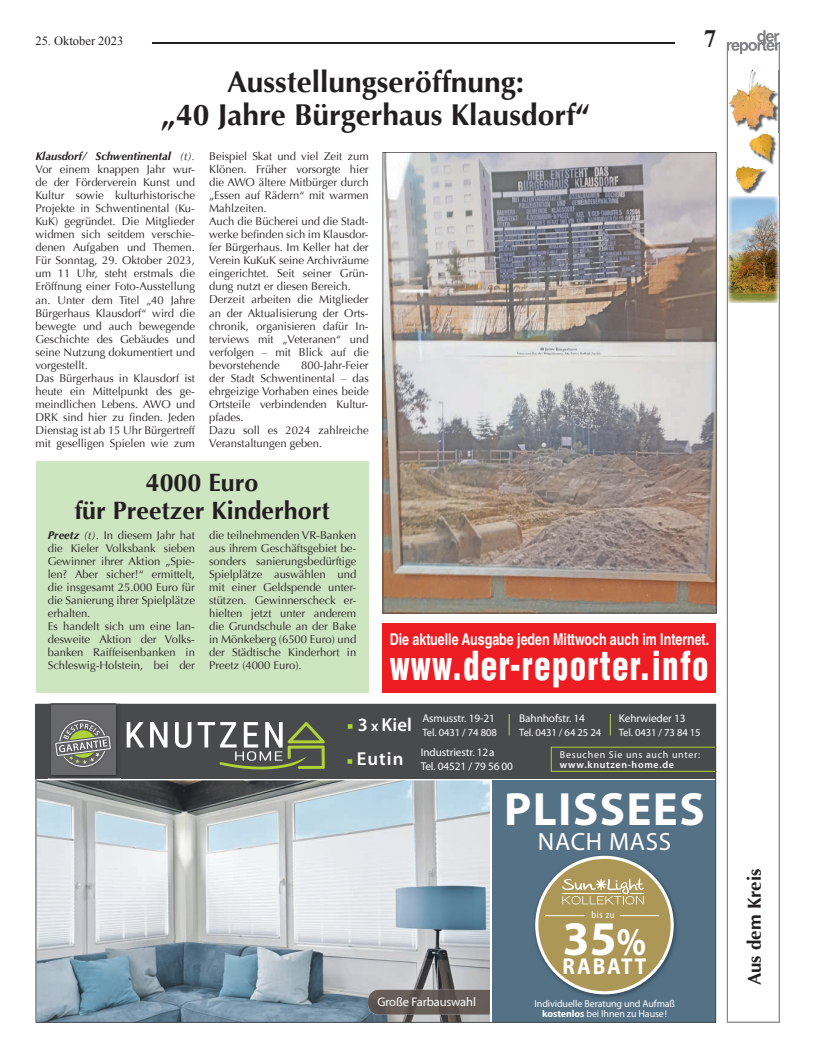
<style>
.page{position:relative;width:819px;height:1053px;background:#fff}
.page>*{position:absolute;margin:0;border:0;box-sizing:border-box;transform-origin:0 0}
.t1{font:700 48.5px "Myriad Pro";color:#fff}
.t2{font:700 46.88px "Myriad Pro";letter-spacing:.03em;color:#fff}
.t3{font:900 condensed 39px "Helvetica LT Std";letter-spacing:.04em;color:#fff;scale:.77 1}
.t4{font:700 30px/32.5px "Optima";color:#231f20;text-align:center}
.t5{font:700 25px/27.5px "Optima";color:#231f20;text-align:center}
.t6{font:25px "Myriad Pro";letter-spacing:.03em;color:#fff}
.t7{font:700 25px "Times New Roman";color:#231f20}
.t8{font:700 23px "Myriad Pro";letter-spacing:.09em;color:#fff;scale:.91 1}
.t9{font:600 18.75px "Myriad Pro";letter-spacing:.05em;color:#fff}
.t10{font:700 18.75px "Optima";color:#231f20}
.t11{font:700 16.25px "Helvetica LT Std";color:#fff;scale:.77 1}
.t12{font:12.5px "Myriad Pro";letter-spacing:-.01em;color:#fff}
.t13{font:12.5px "Times New Roman";color:#231f20}
.t14{font:11.25px/13px "Optima";color:#231f20}
.t15{font:11.25px/13.8px "Myriad Pro";letter-spacing:-.01em;color:#fff}
.t16{font:10.62px "Myriad Pro";letter-spacing:-.01em;color:#fff}
.t17{font:10px/10px "Myriad Pro";letter-spacing:-.01em;color:#fff;text-align:center}
.t18{font:10px/10px "Myriad Pro";letter-spacing:.07em;color:#fff}
.t19{font:9.88px "Myriad Pro";color:#fff;scale:.84 1}
.s1{font-weight:700;font-style:italic}
.s2{font-style:italic}
.s3{color:#b0d138}
.s4{font-size:15px}
.s5{font-weight:600}
.s6{font-size:39.5px}
.s7{font-weight:700}
</style>
<div class="page">
<div style="left:36px;top:461px;width:332px;height:231px;background:#cde5c1"></div>
<hr style="left:152px;top:43px;width:523px;height:1px;background:#231f20">
<div style="left:35px;top:703px;width:681px;height:75px;background:#494a4b"></div>
<svg style="left:127px;top:722px;width:17px;height:25px"></svg>
<svg style="left:150px;top:722px;width:17px;height:25px"></svg>
<svg style="left:175px;top:722px;width:16px;height:25px"></svg>
<svg style="left:198px;top:722px;width:127px;height:47px"></svg>
<svg style="left:551px;top:746px;width:163px;height:25px"></svg>
<svg style="left:509px;top:714px;width:1px;height:21px"></svg>
<svg style="left:610px;top:714px;width:1px;height:21px"></svg>
<div style="left:51px;top:703px;width:65px;height:72px;background:#69696c"></div>
<svg style="left:55px;top:719px;width:56px;height:48px"></svg>
<img style="left:37px;top:780px;width:453px;height:240px">
<img style="left:368px;top:989px;width:122px;height:25px">
<div style="left:493px;top:780px;width:223px;height:242px;background:#547186"></div>
<img style="left:534px;top:856px;width:143px;height:142px">
<div style="left:536px;top:857px;width:136px;height:135px;background:#ad9756;border-radius:50%"></div>
<div style="left:535px;top:855px;width:138px;height:139px;border:3px solid #fff;border-radius:50%"></div>
<hr style="left:545px;top:915px;width:40px;height:1px;background:#fff">
<hr style="left:619px;top:915px;width:40px;height:1px;background:#fff">
<svg style="left:562px;top:878px;width:81px;height:26px"></svg>
<svg style="left:382px;top:152px;width:334px;height:461px;background:#a79d98"></svg>
<div style="left:382px;top:623px;width:333px;height:69px;background:#ee1d23"></div>
<svg style="left:726px;top:54px;width:53px;height:968px"></svg>
<svg style="left:726px;top:30px;width:54px;height:24px"></svg>
<img style="left:728px;top:197px;width:50px;height:105px">
<img style="left:729px;top:70px;width:50px;height:62px">
<img style="left:728px;top:70px;width:48px;height:58px">
<img style="left:750px;top:134px;width:27px;height:31px">
<img style="left:749px;top:133px;width:24px;height:28px">
<img style="left:736px;top:167px;width:30px;height:27px">
<img style="left:735px;top:166px;width:27px;height:24px">
<p class="t13" style="left:35px;top:32px;width:89px">25. Oktober 2023</p>
<p class="t7" style="left:703px;top:21px;width:14px">7</p>
<p class="t4" style="left:161px;top:66px;width:431px">Ausstellungseröffnung:<br>„40 Jahre Bürgerhaus Klausdorf“</p>
<p class="t14" style="left:35px;top:149px;width:161px"><span class="s1">Klausdorf/ Schwentinental</span> <span class="s2">(t).<br></span>Vor einem knappen Jahr wur&shy;de der Förderverein Kunst und<br>Kultur sowie kulturhistorische<br>Projekte in Schwentinental (Ku-<br>KuK) gegründet. Die Mitglieder widmen sich seitdem verschie&shy;denen Aufgaben und Themen.<br>Für Sonntag, 29. Oktober 2023, um 11 Uhr, steht erstmals die<br>Eröffnung einer Foto-Ausstellung an. Unter dem Titel „40 Jahre<br>Bürgerhaus Klausdorf“ wird die bewegte und auch bewegende<br>Geschichte des Gebäudes und seine Nutzung dokumentiert und vorgestellt.<br>Das Bürgerhaus in Klausdorf ist heute ein Mittelpunkt des ge&shy;meindlichen Lebens. AWO und<br>DRK sind hier zu finden. Jeden<br>Dienstag ist ab 15 Uhr Bürgertreff mit geselligen Spielen wie zum</p>
<p class="t14" style="left:209px;top:149px;width:161px">Beispiel Skat und viel Zeit zum<br>Klönen. Früher vorsorgte hier die AWO ältere Mitbürger durch „Essen auf Rädern“ mit warmen<br>Mahlzeiten.<br>Auch die Bücherei und die Stadt&shy;werke befinden sich im Klausdor&shy;fer Bürgerhaus. Im Keller hat der<br>Verein KuKuK seine Archivräume eingerichtet. Seit seiner Grün&shy;dung nutzt er diesen Bereich.<br>Derzeit arbeiten die Mitglieder an der Aktualisierung der Orts&shy;chronik, organisieren dafür In&shy;terviews mit „Veteranen“ und verfolgen – mit Blick auf die bevorstehende</p>
<p class="t14" style="left:209px;top:358px;width:161px;text-indent:92px">800-Jahr-Feier der Stadt Schwentinental – das ehrgeizige Vorhaben eines beide<br>Ortsteile verbindenden Kultur&shy;pfades.<br>Dazu soll es 2024 zahlreiche<br>Veranstaltungen geben.</p>
<p class="t5" style="left:74px;top:469px;width:257px">4000 Euro<br>für Preetzer Kinderhort</p>
<p class="t14" style="left:48px;top:528px;width:149px"><span class="s1">Preetz</span> <span class="s2">(t).</span> In diesem Jahr hat die Kieler Volksbank sieben<br>Gewinner ihrer Aktion „Spie&shy;len? Aber sicher!“ ermittelt, die insgesamt 25.000 Euro für die Sanierung ihrer Spielplätze erhalten.<br>Es handelt sich um eine lan&shy;desweite Aktion der Volks&shy;banken Raiffeisenbanken in<br>Schleswig-Holstein, bei der</p>
<p class="t14" style="left:209px;top:528px;width:149px;text-align:justify">die teilnehmenden VR-Banken aus ihrem Geschäftsgebiet be&shy;sonders sanierungsbedürftige Spielplätze auswählen und mit einer Geldspende unter&shy;stützen. Gewinnerscheck er&shy;hielten jetzt unter anderem die Grundschule an der Bake in Mönkeberg (6500 Euro) und der Städtische Kinderhort in Preetz (4000 Euro).</p>
<p class="t11" style="left:389px;top:629px;width:416px">Die aktuelle Ausgabe jeden Mittwoch auch im Internet.</p>
<p class="t3" style="left:389px;top:641px;width:416px">www.der-reporter.info</p>
<p class="t9" style="left:348px;top:712px;width:66px"><span class="s3">■</span> 3 <span class="s4">x</span> Kiel</p>
<p class="t9" style="left:347px;top:747px;width:57px"><span class="s3">■</span> Eutin</p>
<p class="t15" style="left:422px;top:711px;width:74px">Asmusstr. 19-21</p>
<p class="t16" style="left:422px;top:726px;width:76px">Tel. 0431 / 74 808</p>
<p class="t15" style="left:519px;top:711px;width:67px">Bahnhofstr. 14</p>
<p class="t16" style="left:519px;top:726px;width:83px">Tel. 0431 / 64 25 24</p>
<p class="t15" style="left:618px;top:711px;width:68px">Kehrwieder 13</p>
<p class="t16" style="left:618px;top:726px;width:83px">Tel. 0431 / 73 84 15</p>
<p class="t15" style="left:420px;top:745px;width:94px">Industriestr. 12a<br>Tel. 04521 / 79 56 00</p>
<p class="t18" style="left:560px;top:749px;width:142px">Besuchen Sie uns auch unter: <span class="s5">www.knutzen-home.de</span></p>
<p class="t2" style="left:504px;top:778px;width:202px">PLISSEES</p>
<p class="t6" style="left:537px;top:825px;width:135px">NACH MASS</p>
<p class="t19" style="left:591px;top:908px;width:29px">bis zu</p>
<p class="t1" style="left:563px;top:906px;width:85px">35<span class="s6">%</span></p>
<p class="t8" style="left:562px;top:951px;width:93px">RABATT</p>
<p class="t12" style="left:377px;top:994px;width:100px">Große Farbauswahl</p>
<p class="t17" style="left:534px;top:998px;width:142px">Individuelle Beratung und Aufmaß <span class="s7">kostenlos</span> bei Ihnen zu Hause!</p>
<p class="t10" style="left:743px;top:985px;width:118px;rotate:-90deg">Aus dem Kreis</p>
</div>
